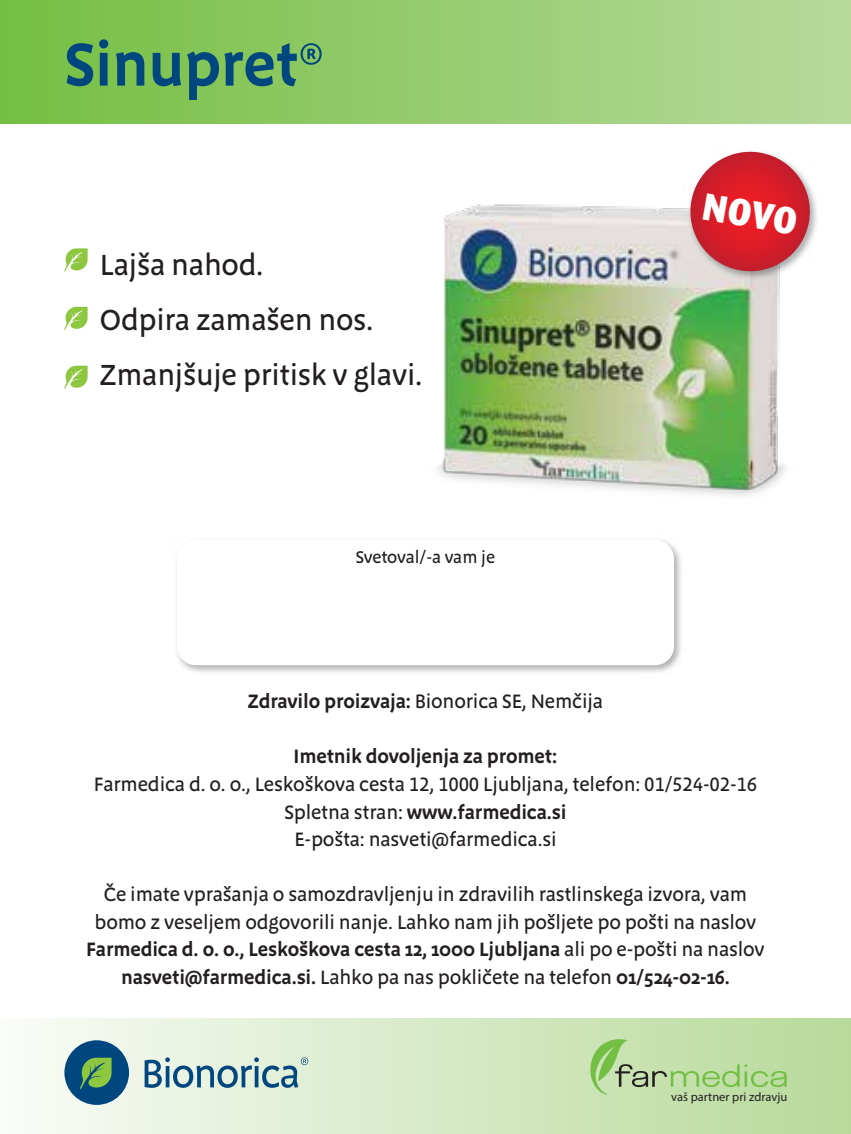
<style>
.page{position:relative;width:851px;height:1134px;background:#fff}
.page>*{position:absolute;margin:0;border:0;box-sizing:border-box;transform-origin:0 0}
.t1{font:600 62.5px "Megano OT";letter-spacing:-.015em;color:#00467f}
.t2{font:800 38.5px "Dax";color:#fff}
.t3{font:500 30px/55px "Megano TF";letter-spacing:-.01em;color:#231f20}
.t4{font:500 20px/27.5px "Megano TF";letter-spacing:-.01em;color:#231f20;text-align:center}
.t5{font:600 20px/27.5px "Megano OT";letter-spacing:-.01em;color:#231f20;text-align:center}
.t6{font:500 17.5px "Megano TF";letter-spacing:-.01em;color:#231f20}
.t7{font:12.5px "Myriad Pro";color:#231f20}
.s1{font-family:"Megano OT";font-weight:600}
.s2{font-family:"Megano TF";font-weight:500}
</style>
<div class="page">
<div style="left:0;top:0;width:850px;height:123px;background:linear-gradient(to right,#74bf42,#b7d99b)"></div>
<div style="left:0;top:1018px;width:850px;height:116px;background:linear-gradient(to right,#f9fcf7,#b7da9a)"></div>
<div style="left:64px;top:1040px;width:65px;height:65px;background:#00467f;border-radius:50%"></div>
<svg style="left:80px;top:1058px;width:31px;height:32px"></svg>
<svg style="left:144px;top:1057px;width:164px;height:31px;background:#9ebcc0"></svg>
<svg style="left:64px;top:248px;width:24px;height:24px"></svg>
<svg style="left:64px;top:307px;width:24px;height:23px"></svg>
<svg style="left:64px;top:366px;width:24px;height:23px"></svg>
<img style="left:438px;top:204px;width:347px;height:292px">
<img style="left:684px;top:151px;width:133px;height:132px">
<svg style="left:685px;top:152px;width:129px;height:124px;background:#da5961"></svg>
<img style="left:176px;top:540px;width:505px;height:133px">
<div style="left:177px;top:540px;width:497px;height:125px;background:#fff;border-radius:19px"></div>
<svg style="left:588px;top:1039px;width:198px;height:56px;background:#b4d69a"></svg>
<h1 class="t1" style="left:64px;top:28px;width:261px">Sinupret®</h1>
<h3 class="t3" style="left:100px;top:237px;width:324px">Lajša nahod.<br>Odpira zamašen nos.<br>Zmanjšuje pritisk v glavi.</h3>
<p class="t6" style="left:355px;top:547px;width:141px">Svetoval/-a vam je</p>
<h2 class="t2" style="left:706px;top:184px;width:97px;rotate:10deg">NOVO</h2>
<p class="t4" style="left:248px;top:688px;width:356px"><span class="s1">Zdravilo proizvaja:</span> Bionorica SE, Nemčija</p>
<p class="t5" style="left:293px;top:743px;width:265px">Imetnik dovoljenja za promet:</p>
<p class="t4" style="left:94px;top:770px;width:664px">Farmedica d. o. o., Leskoškova cesta 12, 1000 Ljubljana, telefon: 01/524-02-16</p>
<p class="t5" style="left:284px;top:798px;width:283px"><span class="s2">Spletna stran:</span> www.farmedica.si</p>
<p class="t4" style="left:294px;top:825px;width:264px">E-pošta: nasveti@farmedica.si</p>
<p class="t4" style="left:95px;top:880px;width:663px">Če imate vprašanja o samozdravljenju in zdravilih rastlinskega izvora, vam bomo z veseljem odgovorili nanje. Lahko nam jih pošljete po pošti na naslov</p>
<p class="t5" style="left:86px;top:936px;width:679px">Farmedica d. o. o., Leskoškova cesta 12, 1000 Ljubljana <span class="s2">ali po e-pošti na naslov </span>nasveti@farmedica.si. <span class="s2">Lahko pa nas pokličete na telefon</span> 01/524-02-16.</p>
<p class="t7" style="left:671px;top:1089px;width:118px">vaš partner pri zdravju</p>
</div>
